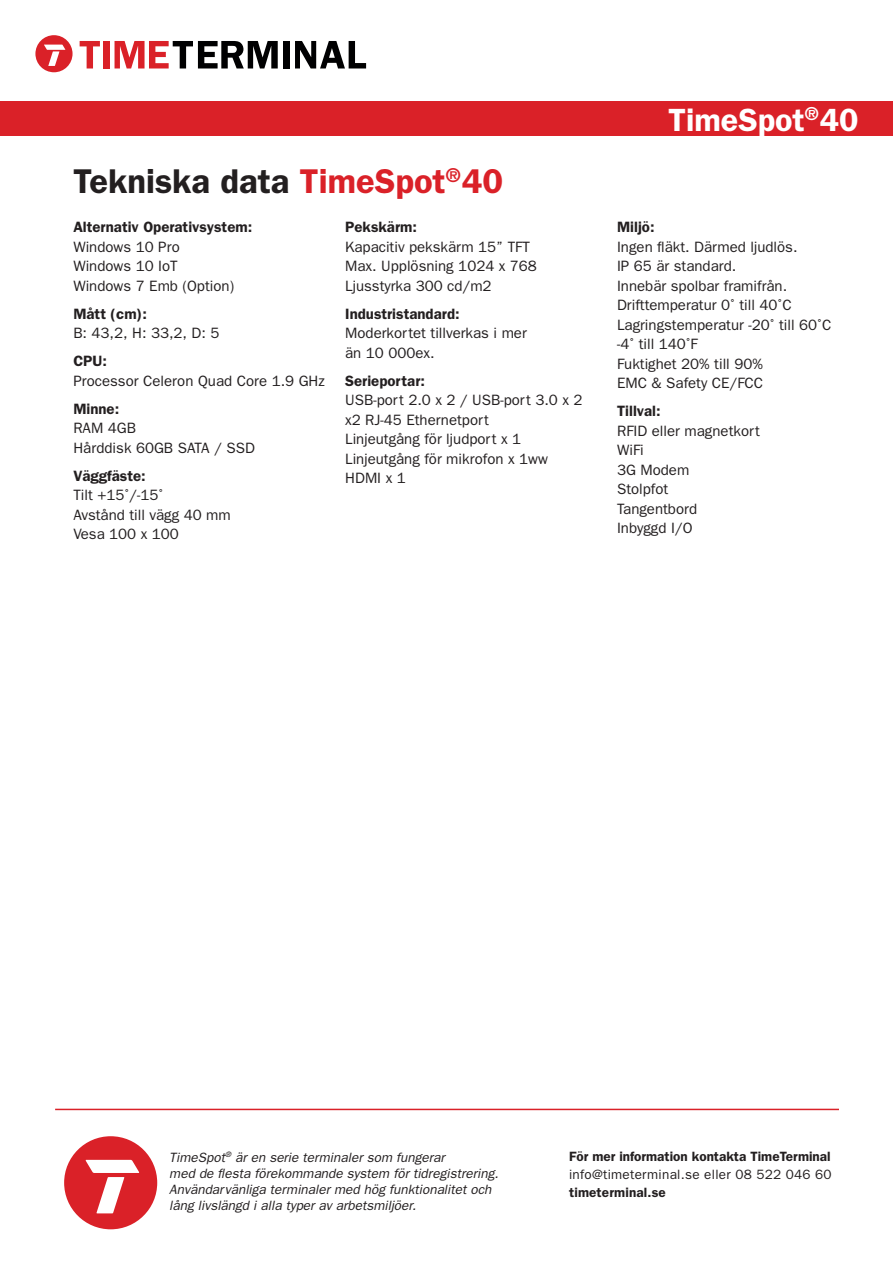
<style>
.page{position:relative;width:893px;height:1263px;background:#fff}
.page>*{position:absolute;margin:0;border:0;box-sizing:border-box;transform-origin:0 0}
.t1{font:600 34.5px "Franklin Gothic";color:#231f20}
.t2{font:600 32.25px "Franklin Gothic";color:#fff}
.t3{font:15px/19.5px "Franklin Gothic";color:#231f20}
.t4{font:600 15px "Franklin Gothic";color:#231f20}
.t5{font:italic 13.5px/16.2px "Franklin Gothic";color:#231f20}
.t6{font:600 13.5px "Franklin Gothic";color:#231f20}
.t7{font:13.5px "Franklin Gothic";letter-spacing:.02em;color:#231f20}
.s1{color:#da2128}
.s2{font-weight:600}
</style>
<div class="page">
<svg style="left:80px;top:41px;width:20px;height:27px"></svg>
<div style="left:103px;top:41px;width:7px;height:27px;background:#da2128"></div>
<svg style="left:115px;top:41px;width:163px;height:27px"></svg>
<div style="left:283px;top:41px;width:7px;height:27px;background:#000001"></div>
<svg style="left:295px;top:41px;width:71px;height:27px"></svg>
<div style="left:35px;top:35px;width:38px;height:37px;background:#da2128;border-radius:50%"></div>
<svg style="left:44px;top:45px;width:21px;height:21px"></svg>
<div style="left:0;top:101px;width:893px;height:35px;background:#da2128"></div>
<hr style="left:55px;top:1109px;width:784px;height:1px;background:#da2128">
<div style="left:64px;top:1136px;width:93px;height:93px;background:#da2128;border-radius:50%"></div>
<svg style="left:86px;top:1160px;width:53px;height:53px"></svg>
<p class="t1" style="left:73px;top:161px;width:431px">Tekniska data <span class="s1">TimeSpot</span><sup>®</sup><span class="s1">40</span></p>
<p class="t3" style="left:73px;top:217px;width:180px"><span class="s2">Alternativ Operativsystem:<br></span>Windows 10 Pro<br>Windows 10 IoT<br>Windows 7 Emb (Option)</p>
<p class="t4" style="left:73px;top:305px;width:75px">Mått (cm):</p>
<p class="t3" style="left:73px;top:323px;width:148px">B: 43,2, H: 33,2, D: 5</p>
<p class="t4" style="left:73px;top:352px;width:35px">CPU:</p>
<p class="t3" style="left:73px;top:371px;width:253px">Processor Celeron Quad Core 1.9 GHz</p>
<p class="t4" style="left:73px;top:400px;width:47px">Minne:</p>
<p class="t3" style="left:73px;top:418px;width:64px">RAM 4GB</p>
<p class="t3" style="left:73px;top:438px;width:183px">Hårddisk 60GB SATA / SSD</p>
<p class="t4" style="left:73px;top:467px;width:74px">Väggfäste:</p>
<p class="t3" style="left:73px;top:485px;width:91px">Tilt +15˚/-15˚</p>
<p class="t3" style="left:73px;top:505px;width:159px">Avstånd till vägg 40 mm</p>
<p class="t3" style="left:73px;top:524px;width:107px">Vesa 100 x 100</p>
<p class="t4" style="left:345px;top:218px;width:73px">Pekskärm:</p>
<p class="t3" style="left:345px;top:236px;width:186px">Kapacitiv pekskärm 15” TFT</p>
<p class="t3" style="left:345px;top:256px;width:193px">Max. Upplösning 1024 x 768</p>
<p class="t3" style="left:345px;top:275px;width:148px">Ljusstyrka 300 cd/m2</p>
<p class="t3" style="left:345px;top:303px;width:183px"><span class="s2">Industristandard:<br></span>Moderkortet tillverkas i mer än 10 000ex.</p>
<p class="t4" style="left:345px;top:372px;width:81px">Serieportar:</p>
<p class="t3" style="left:345px;top:390px;width:239px">USB-port 2.0 x 2 / USB-port 3.0 x 2</p>
<p class="t3" style="left:345px;top:410px;width:145px">x2 RJ-45 Ethernetport</p>
<p class="t3" style="left:345px;top:429px;width:177px">Linjeutgång för ljudport x 1</p>
<p class="t3" style="left:345px;top:449px;width:204px">Linjeutgång för mikrofon x 1ww</p>
<p class="t3" style="left:345px;top:468px;width:62px">HDMI x 1</p>
<p class="t2" style="left:668px;top:101px;width:192px">TimeSpot<sup>®</sup>40</p>
<p class="t4" style="left:617px;top:218px;width:39px">Miljö:</p>
<p class="t3" style="left:617px;top:236px;width:182px">Ingen fläkt. Därmed ljudlös.</p>
<p class="t3" style="left:617px;top:256px;width:121px">IP 65 är standard.</p>
<p class="t3" style="left:617px;top:275px;width:172px">Innebär spolbar framifrån.</p>
<p class="t3" style="left:617px;top:295px;width:176px">Drifttemperatur 0˚ till 40˚C</p>
<p class="t3" style="left:617px;top:314px;width:216px">Lagringstemperatur -20˚ till 60˚C -4˚ till 140˚F</p>
<p class="t3" style="left:617px;top:353px;width:147px">Fuktighet 20% till 90%</p>
<p class="t3" style="left:617px;top:373px;width:148px">EMC &amp; Safety CE/FCC</p>
<p class="t4" style="left:617px;top:402px;width:45px">Tillval:</p>
<p class="t3" style="left:617px;top:420px;width:144px">RFID eller magnetkort</p>
<p class="t3" style="left:617px;top:440px;width:28px">WiFi</p>
<p class="t3" style="left:617px;top:459px;width:74px">3G Modem</p>
<p class="t3" style="left:617px;top:479px;width:53px">Stolpfot</p>
<p class="t3" style="left:617px;top:498px;width:82px">Tangentbord</p>
<p class="t3" style="left:617px;top:518px;width:77px">Inbyggd I/O</p>
<p class="t5" style="left:169px;top:1149px;width:331px">TimeSpot<sup>®</sup> är en serie terminaler som fungerar<br>med de flesta förekommande system för tidregistrering.<br>Användarvänliga terminaler med hög funktionalitet och lång livslängd i alla typer av arbetsmiljöer.</p>
<p class="t6" style="left:569px;top:1149px;width:263px">För mer information kontakta TimeTerminal</p>
<p class="t7" style="left:569px;top:1167px;width:264px">info@timeterminal.se eller 08 522 046 60</p>
<p class="t6" style="left:569px;top:1185px;width:98px">timeterminal.se</p>
</div>
